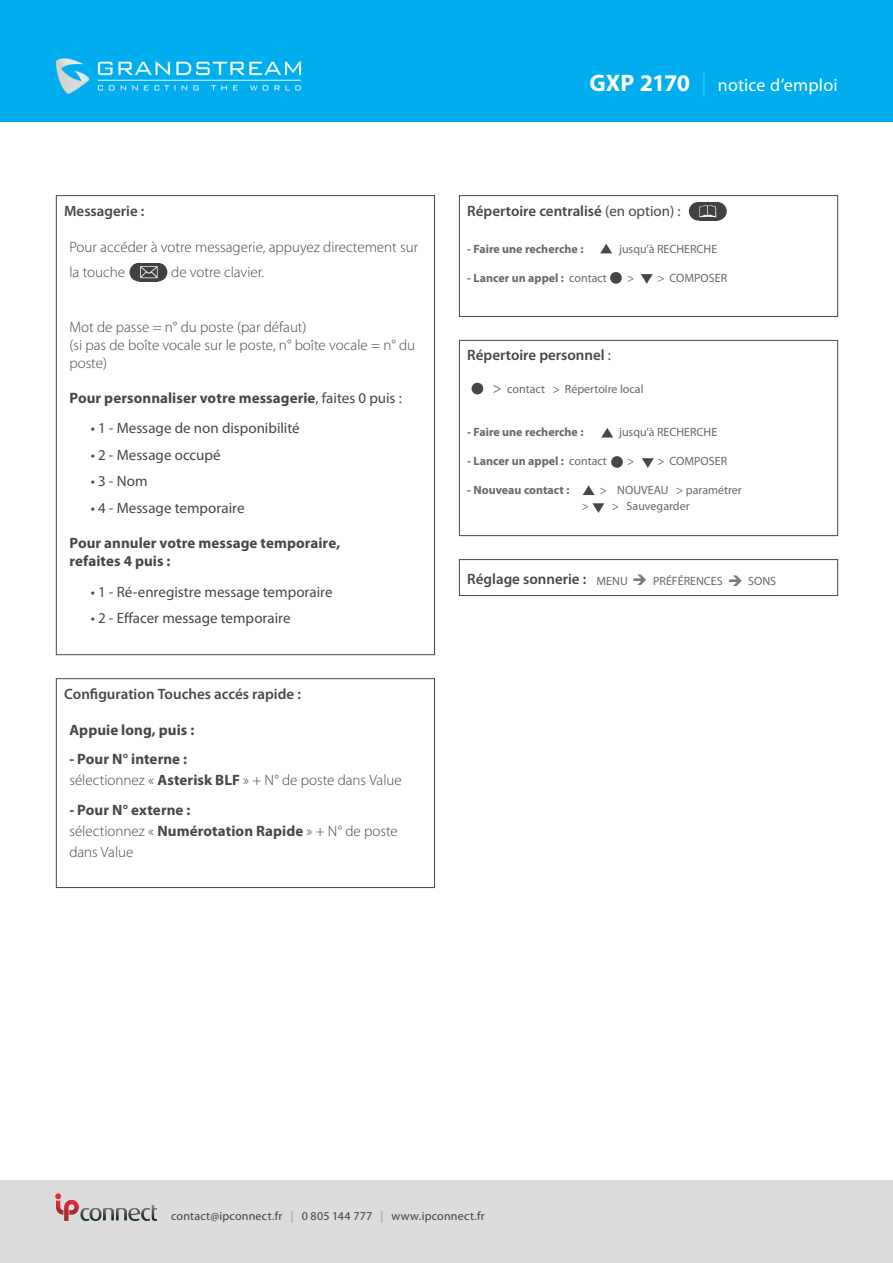
<style>
.page{position:relative;width:893px;height:1263px;background:#fff}
.page>*{position:absolute;margin:0;border:0;box-sizing:border-box;transform-origin:0 0}
.t1{font:18px "Myriad Pro";letter-spacing:.01em;color:#fff}
.t2{font:300 15px/18px "Myriad Pro";color:#484647}
.t3{font:700 15px/21px "Myriad Pro";letter-spacing:.005em;color:#484647}
.t4{font:15px "Myriad Pro";color:#484647}
.t5{font:600 15px "Myriad Pro";color:#484647}
.t6{font:12px/16.5px "Myriad Pro";color:#696768}
.t7{font:700 12px "Myriad Pro";color:#696768}
.t8{font:12px "Myriad Pro";letter-spacing:.02em;color:#424041}
.t9{font:12px "Travelcons";color:#797778}
.s1{font-weight:400}
.s2{font-weight:700}
.s3{font-weight:300}
.s4{font-weight:700;font-size:24px}
.s5{font-size:24px;color:#2bc4f3}
.s6{font-size:15px}
.s7{font-weight:400;font-size:12px;color:#696768}
.s8{font-family:"Travelcons";color:#797778}
.s9{color:#98999a}
</style>
<div class="page">
<div style="left:0;top:0;width:893px;height:121px;background:#00aeef"></div>
<img style="left:55px;top:58px;width:247px;height:36px">
<div style="left:0;top:1180px;width:893px;height:83px;background:#dcdcdd"></div>
<img style="left:55px;top:1193px;width:101px;height:27px">
<div style="left:56px;top:678px;width:379px;height:210px;border:1px solid #484647"></div>
<div style="left:459px;top:559px;width:379px;height:37px;border:1px solid #484647"></div>
<div style="left:459px;top:195px;width:379px;height:122px;border:1px solid #484647"></div>
<div style="left:459px;top:340px;width:379px;height:196px;border:1px solid #484647"></div>
<svg style="left:600px;top:244px;width:12px;height:9px"></svg>
<svg style="left:601px;top:428px;width:12px;height:9px"></svg>
<svg style="left:583px;top:485px;width:12px;height:10px"></svg>
<svg style="left:641px;top:274px;width:12px;height:10px"></svg>
<svg style="left:642px;top:458px;width:12px;height:10px"></svg>
<svg style="left:592px;top:503px;width:12px;height:10px"></svg>
<div style="left:610px;top:272px;width:12px;height:12px;background:#484647;border-radius:50%"></div>
<div style="left:611px;top:456px;width:12px;height:12px;background:#484647;border-radius:50%"></div>
<div style="left:472px;top:383px;width:11px;height:11px;background:#484647;border-radius:50%"></div>
<div style="left:129px;top:263px;width:19px;height:18px;background:#424041;border-radius:50%"></div>
<div style="left:149px;top:263px;width:18px;height:18px;background:#424041;border-radius:50%"></div>
<svg style="left:140px;top:263px;width:18px;height:18px"></svg>
<svg style="left:140px;top:266px;width:18px;height:12px"></svg>
<div style="left:689px;top:202px;width:18px;height:19px;background:#424041;border-radius:50%"></div>
<div style="left:708px;top:202px;width:19px;height:19px;background:#424041;border-radius:50%"></div>
<div style="left:699px;top:202px;width:18px;height:19px;background:#424041"></div>
<svg style="left:699px;top:205px;width:17px;height:12px"></svg>
<p class="t5" style="left:64px;top:201px;width:82px">Messagerie :</p>
<p class="t2" style="left:69px;top:234px;width:350px;line-height:25.5px">Pour accéder à votre messagerie, appuyez directement sur la touche</p>
<p class="t2" style="left:171px;top:263px;width:94px">de votre clavier.</p>
<p class="t2" style="left:69px;top:317px;width:347px">Mot de passe = n° du poste (par défaut)<br>(si pas de boîte vocale sur le poste, n° boîte vocale = n° du poste)</p>
<p class="t3" style="left:69px;top:387px;width:334px">Pour personnaliser votre messagerie<span class="s1">, faites 0 puis :</span></p>
<p class="t4" style="left:91px;top:419px;width:211px">• 1 - Message de non disponibilité</p>
<p class="t4" style="left:91px;top:446px;width:132px">• 2 - Message occupé</p>
<p class="t4" style="left:91px;top:472px;width:58px">• 3 - Nom</p>
<p class="t4" style="left:91px;top:499px;width:155px">• 4 - Message temporaire</p>
<p class="t3" style="left:69px;top:533px;width:272px;line-height:18px">Pour annuler votre message temporaire, refaites 4 puis :</p>
<p class="t4" style="left:91px;top:582px;width:243px">• 1 - Ré-enregistre message temporaire</p>
<p class="t4" style="left:91px;top:609px;width:201px">• 2 - Effacer message temporaire</p>
<p class="t5" style="left:64px;top:684px;width:238px">Configuration Touches accés rapide :</p>
<p class="t3" style="left:69px;top:718px;width:126px">Appuie long, puis :</p>
<p class="t2" style="left:69px;top:748px;width:334px;line-height:21px"><span class="s2">- Pour N° interne :<br></span>sélectionnez « <span class="s2">Asterisk BLF</span> » + N° de poste dans Value</p>
<p class="t3" style="left:69px;top:798px;width:330px">- Pour N° externe :<br><span class="s3">sélectionnez «</span> Numérotation Rapide <span class="s3">» + N° de poste dans Value</span></p>
<p class="t1" style="left:589px;top:74px;width:250px"><span class="s4">GXP 2170</span> <span class="s5">|</span> notice d’emploi</p>
<p class="t5" style="left:467px;top:201px;width:215px">Répertoire centralisé <span class="s1">(en option) :</span></p>
<p class="t7" style="left:467px;top:241px;width:118px">- Faire une recherche :</p>
<p class="t6" style="left:619px;top:240px;width:100px">jusqu’à RECHERCHE</p>
<p class="t7" style="left:467px;top:270px;width:141px">- Lancer un appel : <span class="s1">contact</span></p>
<p class="t6" style="left:627px;top:269px;width:101px">&gt; &gt; COMPOSER</p>
<p class="t5" style="left:467px;top:346px;width:145px">Répertoire personnel <span class="s1">:</span></p>
<p class="t6" style="left:493px;top:380px;width:152px"><span class="s6">&gt;</span> contact &gt; Répertoire local</p>
<p class="t7" style="left:467px;top:424px;width:118px">- Faire une recherche :</p>
<p class="t6" style="left:619px;top:424px;width:100px">jusqu’à RECHERCHE</p>
<p class="t7" style="left:467px;top:453px;width:141px">- Lancer un appel : <span class="s1">contact</span></p>
<p class="t6" style="left:627px;top:452px;width:101px">&gt; &gt; COMPOSER</p>
<p class="t7" style="left:467px;top:482px;width:104px">- Nouveau contact :</p>
<p class="t6" style="left:582px;top:481px;width:162px;text-indent:18px">&gt; NOUVEAU &gt; paramétrer &gt; &gt; Sauvegarder</p>
<p class="t5" style="left:467px;top:570px;width:162px">Réglage sonnerie : <span class="s7">MENU</span></p>
<p class="t6" style="left:653px;top:572px;width:71px">PRÉFÉRENCES</p>
<p class="t9" style="left:633px;top:574px;width:16px">1</p>
<p class="t6" style="left:728px;top:572px;width:49px"><span class="s8">1</span> SONS</p>
<p class="t8" style="left:171px;top:1209px;width:315px">contact@ipconnect.fr <span class="s9">|</span> 0 805 144 777 <span class="s9">|</span> www.ipconnect.fr</p>
</div>
